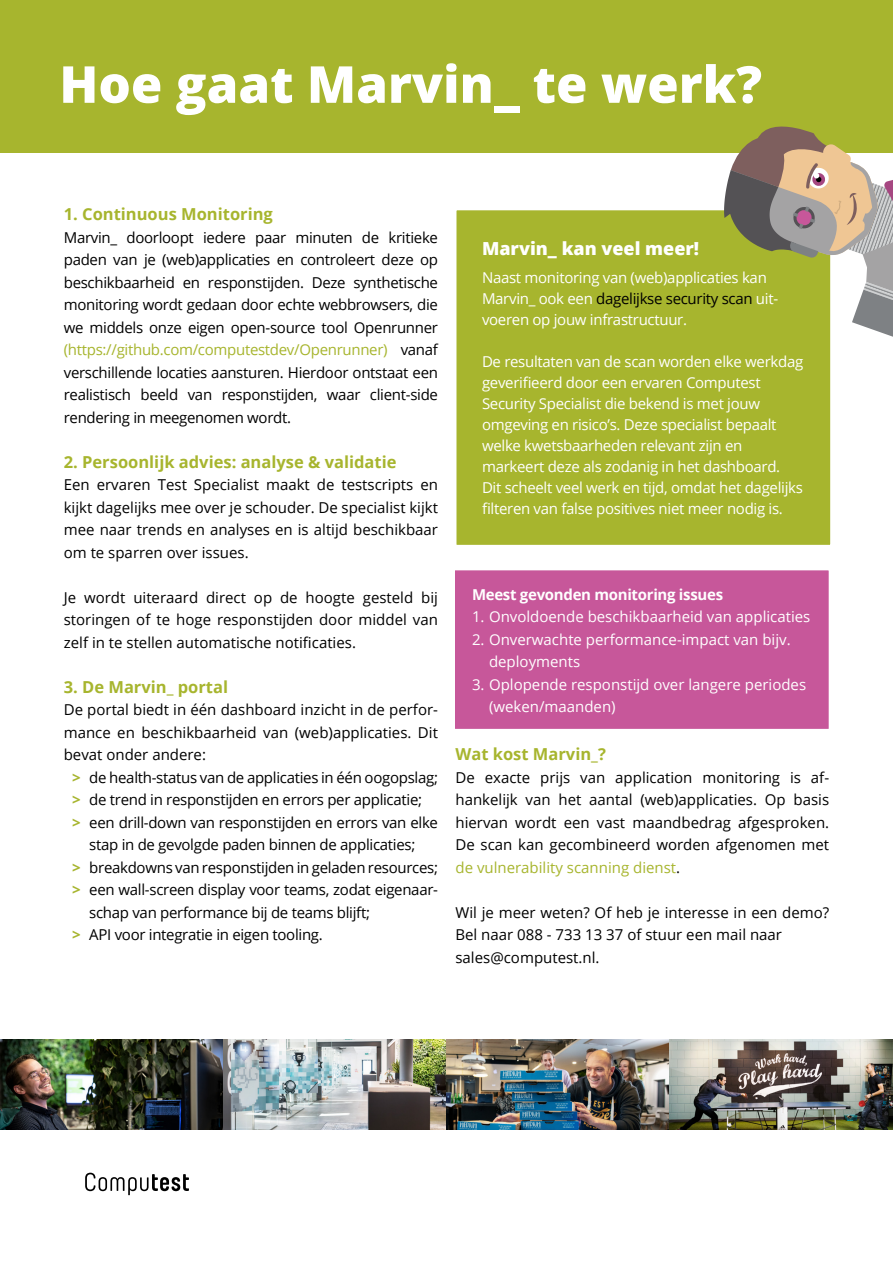
<style>
.page{position:relative;width:893px;height:1263px;background:#fff}
.page>*{position:absolute;margin:0;border:0;box-sizing:border-box;transform-origin:0 0}
.t1{font:800 51px "Open Sans";color:#fff}
.t2{font:800 18px "Open Sans";color:#fff}
.t3{font:700 16.5px "Open Sans";color:#a7b52e}
.t4{font:15px/22.5px "Open Sans";letter-spacing:-.02em;color:#000;text-align:justify}
.t5{font:15px/21px "Open Sans";letter-spacing:-.02em;color:#fff}
.t6{font:15px/22.5px "Open Sans";color:#000}
.t7{font:15px/22.5px "Open Sans";color:#fff}
.t8{font:700 15px "Open Sans";letter-spacing:-.02em;color:#fff}
.s1{color:#a7b52e}
.s2{font-weight:700;color:#a7b52e}
.s3{color:#000}
</style>
<div class="page">
<div style="left:0;top:0;width:893px;height:153px;background:#a7b52e"></div>
<div style="left:455px;top:570px;width:374px;height:159px;background:#c7579a"></div>
<img style="left:0;top:1039px;width:223px;height:90px">
<img style="left:223px;top:1039px;width:223px;height:90px">
<img style="left:446px;top:1039px;width:224px;height:90px">
<img style="left:670px;top:1039px;width:223px;height:90px">
<svg style="left:85px;top:1173px;width:104px;height:23px"></svg>
<div style="left:456px;top:210px;width:375px;height:335px;background:#a7b52e"></div>
<svg style="left:724px;top:126px;width:169px;height:211px"></svg>
<h1 class="t1" style="left:59px;top:45px;width:704px">Hoe gaat Marvin_ te werk?</h1>
<p class="t3" style="left:64px;top:202px;width:211px">1. Continuous Monitoring</p>
<p class="t4" style="left:64px;top:225px;width:376px">Marvin_ doorloopt iedere paar minuten de kritieke paden van je (web)applicaties en controleert deze op beschikbaarheid en responstijden. Deze synthetische monitoring wordt gedaan door echte webbrowsers, die we middels onze eigen open-source tool Openrunner <span class="s1">(https://github.com/computestdev/Openrunner)</span> vanaf verschillende locaties aansturen. Hierdoor ontstaat een realistisch beeld van responstijden, waar client-side rendering in meegenomen wordt.</p>
<p class="t3" style="left:64px;top:450px;width:334px">2. Persoonlijk advies: analyse &amp; validatie</p>
<p class="t4" style="left:64px;top:473px;width:376px">Een ervaren Test Specialist maakt de testscripts en kijkt dagelijks mee over je schouder. De specialist kijkt mee naar trends en analyses en is altijd beschikbaar om te sparren over issues.</p>
<p class="t4" style="left:64px;top:585px;width:376px">Je wordt uiteraard direct op de hoogte gesteld bij storingen of te hoge responstijden door middel van zelf in te stellen automatische notificaties.</p>
<p class="t3" style="left:64px;top:675px;width:166px">3. De Marvin_ portal</p>
<p class="t6" style="left:64px;top:698px;width:376px">De portal biedt in één dashboard inzicht in de perfor-</p>
<p class="t6" style="left:64px;top:720px;width:376px">mance en beschikbaarheid van (web)applicaties. Dit</p>
<p class="t6" style="left:64px;top:743px;width:144px">bevat onder andere:</p>
<p class="t4" style="left:72px;top:765px;width:367px"><span class="s2">&gt;</span> de health-status van de applicaties in één oogopslag;</p>
<p class="t4" style="left:72px;top:788px;width:351px"><span class="s2">&gt;</span> de trend in responstijden en errors per applicatie;</p>
<p class="t4" style="left:72px;top:810px;width:367px"><span class="s2">&gt;</span> een drill-down van responstijden en errors van elke</p>
<p class="t4" style="left:89px;top:833px;width:328px">stap in de gevolgde paden binnen de applicaties;</p>
<p class="t4" style="left:72px;top:855px;width:367px"><span class="s2">&gt;</span> breakdowns van responstijden in geladen resources;</p>
<p class="t4" style="left:72px;top:878px;width:367px"><span class="s2">&gt;</span> een wall-screen display voor teams, zodat eigenaar-</p>
<p class="t4" style="left:89px;top:900px;width:282px">schap van performance bij de teams blijft;</p>
<p class="t4" style="left:72px;top:923px;width:252px"><span class="s2">&gt;</span> API voor integratie in eigen tooling.</p>
<p class="t2" style="left:482px;top:234px;width:219px">Marvin_ kan veel meer!</p>
<p class="t5" style="left:482px;top:267px;width:298px;text-indent:-17px"><span class="s2">&gt;</span> Naast monitoring van (web)applicaties kan<br>Marvin_ ook een <span class="s3">dagelijkse security scan</span> uit&shy;voeren op jouw infrastructuur.</p>
<p class="t5" style="left:482px;top:351px;width:323px;text-indent:-17px"><span class="s2">&gt;</span> De resultaten van de scan worden elke werkdag geverifieerd door een ervaren Computest Security Specialist die bekend is met jouw omgeving en risico’s. Deze specialist bepaalt welke kwetsbaarheden relevant zijn en markeert deze als zodanig in het dashboard.<br>Dit scheelt veel werk en tijd, omdat het dagelijks filteren van false positives niet meer nodig is.</p>
<p class="t8" style="left:472px;top:584px;width:253px">Meest gevonden monitoring issues</p>
<p class="t7" style="left:472px;top:605px;width:340px">1. Onvoldoende beschikbaarheid van applicaties</p>
<p class="t7" style="left:489px;top:628px;width:303px;text-indent:-17px">2. Onverwachte performance-impact van bijv. deployments</p>
<p class="t7" style="left:489px;top:673px;width:319px;text-indent:-17px">3. Oplopende responstijd over langere periodes (weken/maanden)</p>
<p class="t3" style="left:455px;top:742px;width:152px">Wat kost Marvin_?</p>
<p class="t4" style="left:455px;top:765px;width:375px">De exacte prijs van application monitoring is af&shy;hankelijk van het aantal (web)applicaties. Op basis hiervan wordt een vast maandbedrag afgesproken.<br>De scan kan gecombineerd worden afgenomen met <span class="s1">de vulnerability scanning dienst</span>.</p>
<p class="t6" style="left:455px;top:900px;width:375px">Wil je meer weten? Of heb je interesse in een demo?<br>Bel naar 088 - 733 13 37 of stuur een mail naar sales@computest.nl.</p>
</div>
